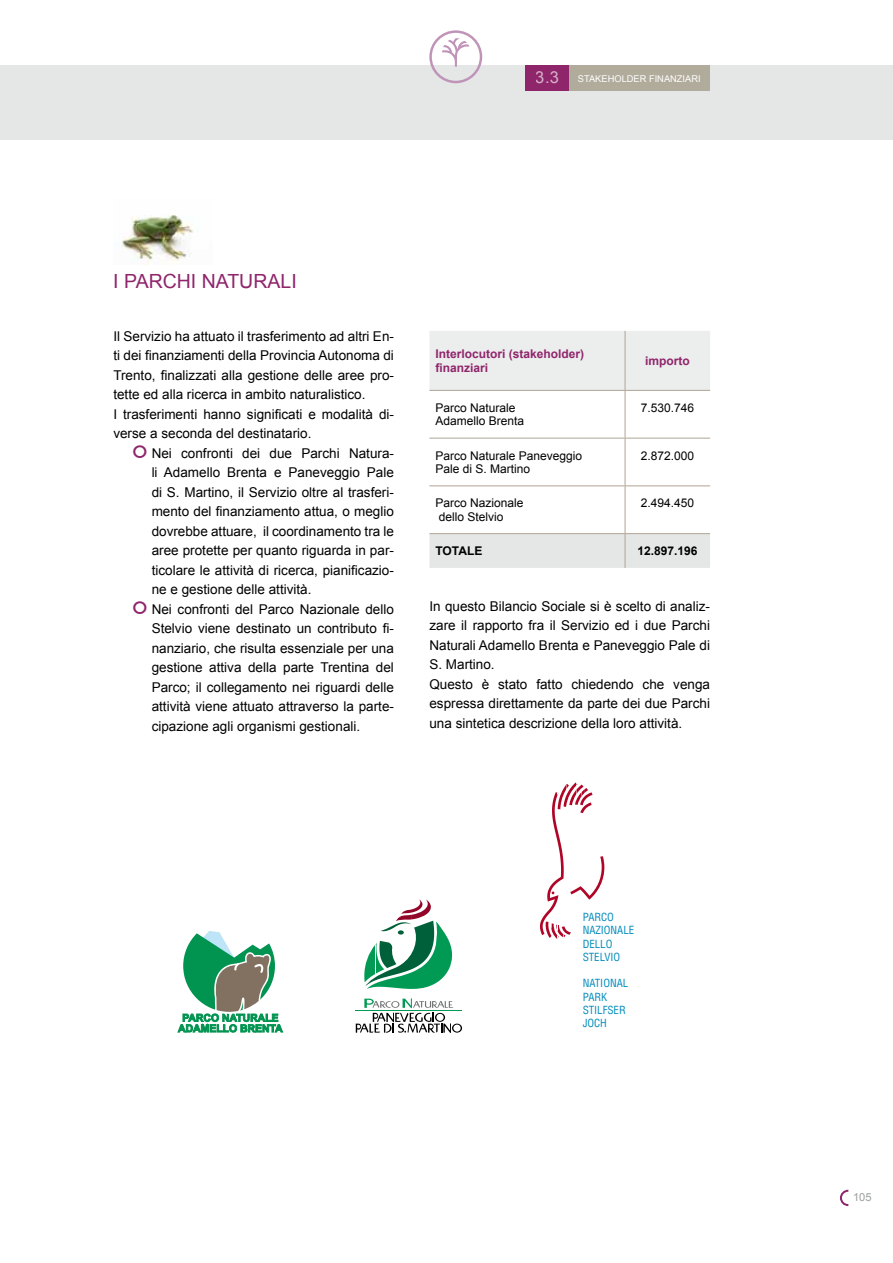
<style>
.page{position:relative;width:893px;height:1263px;background:#fff}
.page>*{position:absolute;margin:0;border:0;box-sizing:border-box;transform-origin:0 0}
.t1{font:19.5px "Arial";color:#8f256b}
.t2{font:13.5px/19.5px "Arial";color:#000}
.t3{font:12px/13.5px "Arial";color:#000}
.t4{font:700 12px/13.5px "Arial";color:#8f256b}
.t5{font:700 12px "Arial";color:#000}
.t6{font:11.1px "Arial";color:#9c9e9f}
.t7{font:10.95px/13.2px "Switzerland Condensed";color:#008bbb}
.t8{font:9.3px "Arial";color:#fff}
.s1{font-size:16.5px}
.s2{font-family:"Futura BT";font-weight:500;font-size:17.25px;color:#8f256b}
</style>
<div class="page">
<div style="left:0;top:65px;width:893px;height:74px;background:#e5e7e7"></div>
<svg style="left:840px;top:1190px;width:8px;height:16px"></svg>
<div style="left:568px;top:65px;width:142px;height:25px;background:#b1ab9b"></div>
<div style="left:526px;top:65px;width:43px;height:25px;background:#8f256b"></div>
<svg style="left:429px;top:30px;width:53px;height:53px"></svg>
<img style="left:121px;top:215px;width:72px;height:50px">
<div style="left:429px;top:331px;width:281px;height:59px;background:#eceded"></div>
<div style="left:429px;top:534px;width:281px;height:34px;background:#e5e7e7"></div>
<hr style="left:625px;top:331px;width:1px;height:59px;background:#b0a495">
<hr style="left:429px;top:390px;width:196px;height:1px;background:#b0a495">
<hr style="left:625px;top:390px;width:85px;height:1px;background:#b0a495">
<hr style="left:625px;top:391px;width:1px;height:47px;background:#b0a495">
<hr style="left:429px;top:438px;width:196px;height:1px;background:#b0a495">
<hr style="left:625px;top:438px;width:85px;height:1px;background:#b0a495">
<hr style="left:625px;top:438px;width:1px;height:47px;background:#b0a495">
<hr style="left:429px;top:485px;width:196px;height:1px;background:#b0a495">
<hr style="left:625px;top:485px;width:85px;height:1px;background:#b0a495">
<hr style="left:625px;top:486px;width:1px;height:47px;background:#b0a495">
<hr style="left:429px;top:533px;width:196px;height:1px;background:#b0a495">
<hr style="left:625px;top:533px;width:85px;height:1px;background:#b0a495">
<hr style="left:625px;top:534px;width:1px;height:34px;background:#b0a495">
<svg style="left:178px;top:931px;width:105px;height:101px"></svg>
<svg style="left:540px;top:782px;width:64px;height:157px"></svg>
<svg style="left:364px;top:899px;width:88px;height:90px"></svg>
<svg style="left:356px;top:998px;width:106px;height:35px"></svg>
<p class="t8" style="left:536px;top:72px;width:166px"><span class="s1">3.3</span> STAKEHOLDER FINANZIARI</p>
<h1 class="t1" style="left:113px;top:269px;width:185px">I PARCHI NATURALI</h1>
<p class="t2" style="left:113px;top:326px;width:282px">Il Servizio ha attuato il trasferimento ad altri En&shy;ti dei finanziamenti della Provincia Autonoma di Trento, finalizzati alla gestione delle aree pro&shy;tette ed alla ricerca in ambito naturalistico.<br>I trasferimenti hanno significati e modalità di&shy;verse a seconda del destinatario.</p>
<p class="t2" style="left:133px;top:443px;width:263px"><span class="s2">O</span> Nei confronti dei due Parchi Natura-</p>
<p class="t2" style="left:152px;top:463px;width:244px">li Adamello Brenta e Paneveggio Pale</p>
<p class="t2" style="left:152px;top:482px;width:244px">di S. Martino, il Servizio oltre al trasferi-</p>
<p class="t2" style="left:152px;top:502px;width:244px">mento del finanziamento attua, o meglio</p>
<p class="t2" style="left:152px;top:521px;width:244px">dovrebbe attuare, il coordinamento tra le</p>
<p class="t2" style="left:152px;top:541px;width:244px">aree protette per quanto riguarda in par-</p>
<p class="t2" style="left:152px;top:560px;width:244px">ticolare le attività di ricerca, pianificazio-</p>
<p class="t2" style="left:152px;top:580px;width:161px">ne e gestione delle attività.</p>
<p class="t2" style="left:133px;top:599px;width:263px"><span class="s2">O</span> Nei confronti del Parco Nazionale dello</p>
<p class="t2" style="left:152px;top:619px;width:244px">Stelvio viene destinato un contributo fi-</p>
<p class="t2" style="left:152px;top:638px;width:244px">nanziario, che risulta essenziale per una</p>
<p class="t2" style="left:152px;top:658px;width:244px">gestione attiva della parte Trentina del</p>
<p class="t2" style="left:152px;top:677px;width:244px">Parco; il collegamento nei riguardi delle</p>
<p class="t2" style="left:152px;top:697px;width:244px">attività viene attuato attraverso la parte-</p>
<p class="t2" style="left:152px;top:716px;width:210px">cipazione agli organismi gestionali.</p>
<p class="t4" style="left:435px;top:348px;width:150px">Interlocutori (stakeholder) finanziari</p>
<p class="t4" style="left:645px;top:354px;width:46px">importo</p>
<p class="t3" style="left:435px;top:401px;width:90px">Parco Naturale<br>Adamello Brenta</p>
<p class="t3" style="left:641px;top:401px;width:55px">7.530.746</p>
<p class="t3" style="left:435px;top:449px;width:148px">Parco Naturale Paneveggio<br>Pale di S. Martino</p>
<p class="t3" style="left:641px;top:449px;width:55px">2.872.000</p>
<p class="t3" style="left:435px;top:496px;width:90px">Parco Nazionale dello Stelvio</p>
<p class="t3" style="left:641px;top:496px;width:55px">2.494.450</p>
<p class="t5" style="left:435px;top:543px;width:48px">TOTALE</p>
<p class="t5" style="left:638px;top:543px;width:62px">12.897.196</p>
<p class="t2" style="left:429px;top:596px;width:282px">In questo Bilancio Sociale si è scelto di analiz&shy;zare il rapporto fra il Servizio ed i due Parchi Naturali Adamello Brenta e Paneveggio Pale di S. Martino.<br>Questo è stato fatto chiedendo che venga espressa direttamente da parte dei due Parchi una sintetica descrizione della loro attività.</p>
<p class="t7" style="left:583px;top:910px;width:53px">PARCO<br>NAZIONALE<br>DELLO<br>STELVIO</p>
<p class="t7" style="left:583px;top:977px;width:47px">NATIONAL<br>PARK<br>STILFSER<br>JOCH</p>
<p class="t6" style="left:853px;top:1190px;width:20px">105</p>
</div>
